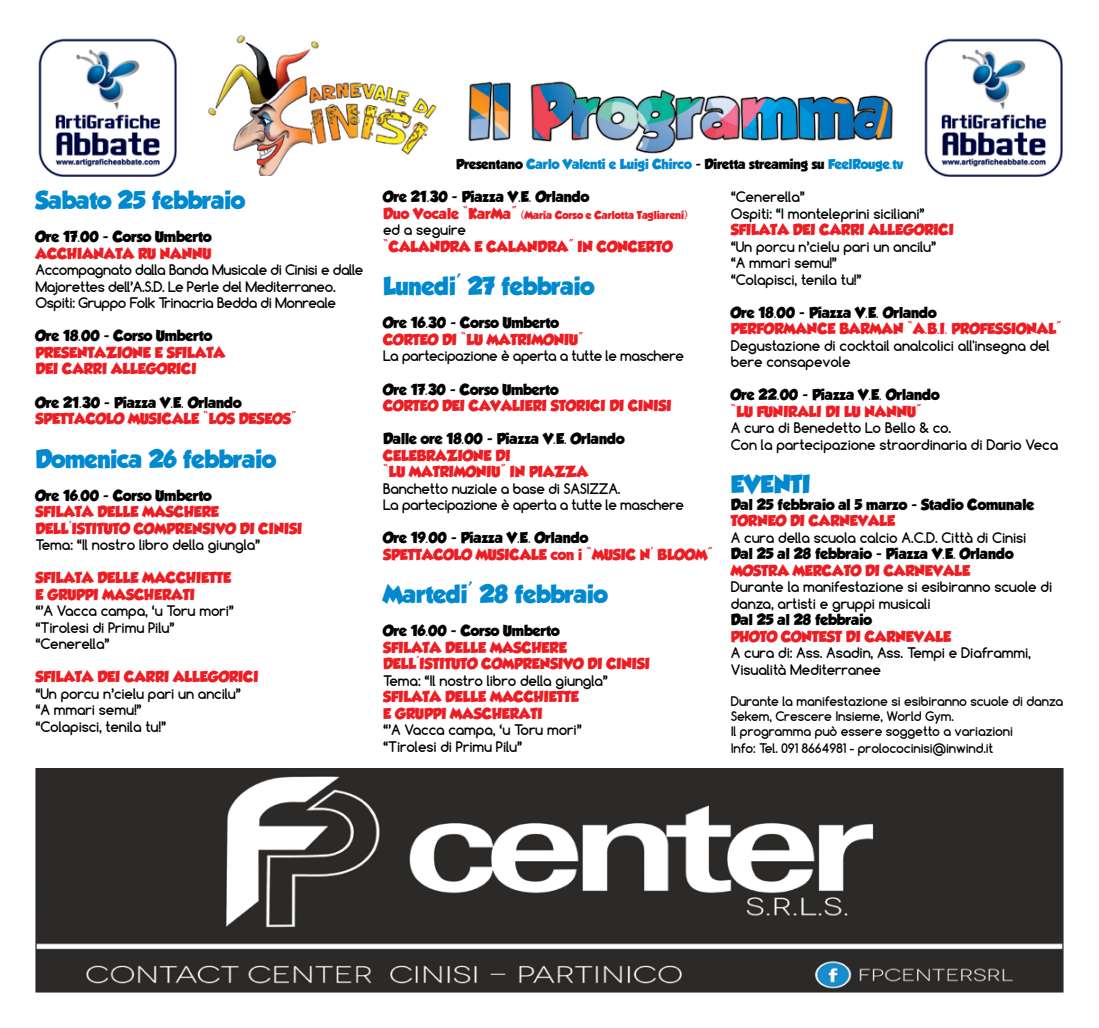
<style>
.page{position:relative;width:1099px;height:1028px;background:#fff}
.page>*{position:absolute;margin:0;border:0;box-sizing:border-box;transform-origin:0 0}
.t1{font:22.5px "GROBOLD";letter-spacing:-.01em;color:#0089cf}
.t2{font:700 13.75px/16.5px "Comfortaa";letter-spacing:-.01em;color:#000}
.t3{font:13.75px/16.5px "GROBOLD";letter-spacing:-.01em;color:#ed1d24}
.t4{font:13.75px "GROBOLD";letter-spacing:-.01em;color:#000}
.t5{font:700 13.75px/16.5px "Comfortaa";letter-spacing:-.03em;color:#000}
.t6{font:700 12.5px/15px "Comfortaa";letter-spacing:-.01em;color:#000}
.t7{font:12.5px "GROBOLD";letter-spacing:-.01em;color:#0089cf}
.t8{font:10px "GROBOLD";letter-spacing:-.01em;color:#ed1d24}
.s1{color:#000}
.s2{font-size:13.75px}
</style>
<div class="page">
<img style="left:38px;top:38px;width:139px;height:139px">
<img style="left:924px;top:38px;width:138px;height:139px">
<img style="left:37px;top:770px;width:1024px;height:220px">
<div style="left:35px;top:768px;width:1028px;height:224px;border:1px solid #2c2a28"></div>
<img style="left:208px;top:35px;width:685px;height:141px">
<h1 class="t1" style="left:35px;top:187px;width:212px">Sabato 25 febbraio</h1>
<p class="t4" style="left:35px;top:229px;width:178px">Ore 17.00 - Corso Umberto</p>
<p class="t3" style="left:35px;top:245px;width:177px">ACCHIANATA RU NANNU</p>
<p class="t5" style="left:35px;top:262px;width:329px">Accompagnato dalla Banda Musicale di Cinisi e dalle<br>Majorettes dell’A.S.D. Le Perle del Mediterraneo.<br>Ospiti: Gruppo Folk Trinacria Bedda di Monreale</p>
<p class="t4" style="left:35px;top:328px;width:179px">Ore 18.00 - Corso Umberto</p>
<p class="t3" style="left:35px;top:344px;width:191px">PRESENTAZIONE E SFILATA<br>DEI CARRI ALLEGORICI</p>
<p class="t4" style="left:35px;top:394px;width:208px">Ore 21.30 - Piazza V.E. Orlando</p>
<p class="t3" style="left:35px;top:410px;width:263px">SPETTACOLO MUSICALE “LOS DESEOS”</p>
<h1 class="t1" style="left:35px;top:445px;width:243px">Domenica 26 febbraio</h1>
<p class="t4" style="left:35px;top:487px;width:178px">Ore 16.00 - Corso Umberto</p>
<p class="t3" style="left:35px;top:503px;width:268px">SFILATA DELLE MASCHE RE<br>DELL'ISTITUTO COMPRENSIVO DI CINISI</p>
<p class="t2" style="left:35px;top:536px;width:226px">Tema: “Il nostro libro della giungla”</p>
<p class="t3" style="left:35px;top:569px;width:197px">SFILATA DELLE MACCHIETTE<br>E GRUPPI MASCHE RATI</p>
<p class="t2" style="left:35px;top:602px;width:200px">“’A Vacca campa, ‘u Toru mori” “Tirolesi di Primu Pilu” “Cenerella”</p>
<p class="t3" style="left:35px;top:668px;width:224px">SFILATA DEI CARRI ALLEGORICI</p>
<p class="t2" style="left:35px;top:685px;width:207px">“Un porcu n’cielu pari un ancilu” “A mmari semu!”<br>“Colapisci, tenila tu!”</p>
<p class="t7" style="left:456px;top:157px;width:448px"><span class="s1">Presentano</span> Carlo Valenti e Luigi Chirco <span class="s1">- Diretta streaming su</span> FeelRouge.tv</p>
<p class="t4" style="left:383px;top:189px;width:208px">Ore 21.30 - Piazza V.E. Orlando</p>
<p class="t8" style="left:383px;top:209px;width:306px"><span class="s2">Duo Vocale “KarMa”</span> (Maria Corso e Carlotta Tagliareni)</p>
<p class="t2" style="left:383px;top:222px;width:84px">ed a seguire</p>
<p class="t3" style="left:383px;top:238px;width:291px">“CALANDRA E CALANDRA” IN CONCERTO</p>
<h1 class="t1" style="left:383px;top:273px;width:213px">Lunedi' 27 febbraio</h1>
<p class="t4" style="left:383px;top:315px;width:178px">Ore 16.30 - Corso Umberto</p>
<p class="t3" style="left:383px;top:331px;width:202px">CORTEO DI “LU MATRIMONIU”</p>
<p class="t5" style="left:383px;top:348px;width:302px">La partecipazione è aperta a tutte le maschere</p>
<p class="t4" style="left:383px;top:381px;width:177px">Ore 17.30 - Corso Umberto</p>
<p class="t3" style="left:383px;top:397px;width:290px">CORTEO DEI CAVALIERI STORICI DI CINISI</p>
<p class="t4" style="left:383px;top:430px;width:243px">Dalle ore 18.00 - Piazza V.E. Orlando</p>
<p class="t3" style="left:383px;top:447px;width:206px">CELEBRAZIONE DI<br>“LU MATRIMONIU” IN PIAZZA</p>
<p class="t5" style="left:383px;top:480px;width:302px">Banchetto nuziale a base di SASIZZA.<br>La partecipazione è aperta a tutte le maschere</p>
<p class="t4" style="left:383px;top:529px;width:207px">Ore 19.00 - Piazza V.E. Orlando</p>
<p class="t3" style="left:383px;top:546px;width:331px">SPETTACOLO MUSICALE con i “MUSIC N' BLOOM”</p>
<h1 class="t1" style="left:383px;top:581px;width:227px">Martedi' 28 febbraio</h1>
<p class="t4" style="left:383px;top:622px;width:178px">Ore 16.00 - Corso Umberto</p>
<p class="t3" style="left:383px;top:639px;width:268px">SFILATA DELLE MASCHE RE<br>DELL'ISTITUTO COMPRENSIVO DI CINISI</p>
<p class="t2" style="left:383px;top:672px;width:226px">Tema: “Il nostro libro della giungla”</p>
<p class="t3" style="left:383px;top:688px;width:197px">SFILATA DELLE MACCHIETTE<br>E GRUPPI MASCHE RATI</p>
<p class="t2" style="left:383px;top:721px;width:200px">“’A Vacca campa, ‘u Toru mori” “Tirolesi di Primu Pilu”</p>
<p class="t2" style="left:730px;top:188px;width:195px">“Cenerella”<br>Ospiti: “I monteleprini siciliani”</p>
<p class="t3" style="left:730px;top:221px;width:224px">SFILATA DEI CARRI ALLEGORICI</p>
<p class="t2" style="left:730px;top:238px;width:207px">“Un porcu n’cielu pari un ancilu” “A mmari semu!”<br>“Colapisci, tenila tu!”</p>
<p class="t4" style="left:730px;top:304px;width:208px">Ore 18.00 - Piazza V.E. Orlando</p>
<p class="t3" style="left:730px;top:320px;width:332px">PERFORMANCE BARMAN “A.B.I. PROFESSIONAL”</p>
<p class="t2" style="left:730px;top:337px;width:320px">Degustazione di cocktail analcolici all'insegna del bere consapevole</p>
<p class="t4" style="left:730px;top:386px;width:211px">Ore 22.00 - Piazza V.E. Orlando</p>
<p class="t3" style="left:730px;top:403px;width:192px">“LU FUNIRALI DI LU NANNU”</p>
<p class="t2" style="left:730px;top:419px;width:329px">A cura di Benedetto Lo Bello &amp; co.<br>Con la partecipazione straordinaria di Dario Veca</p>
<h1 class="t1" style="left:730px;top:471px;width:81px">EVENTI</h1>
<p class="t4" style="left:730px;top:496px;width:305px">Dal 25 febbraio al 5 marzo - Stadio Comunale</p>
<p class="t3" style="left:730px;top:512px;width:165px">TORNEO DI CARNEVALE</p>
<p class="t2" style="left:730px;top:529px;width:297px">A cura della scuola calcio A.C.D. Città di Cinisi</p>
<p class="t4" style="left:730px;top:545px;width:285px">Dal 25 al 28 febbraio - Piazza V.E. Orlando</p>
<p class="t3" style="left:730px;top:562px;width:240px">MOSTRA MERCATO DI CARNEVALE</p>
<p class="t2" style="left:730px;top:578px;width:323px">Durante la manifestazione si esibiranno scuole di danza, artisti e gruppi musicali</p>
<p class="t4" style="left:730px;top:611px;width:143px">Dal 25 al 28 febbraio</p>
<p class="t3" style="left:730px;top:628px;width:221px">PHOTO CONTEST DI CARNEVALE</p>
<p class="t2" style="left:730px;top:644px;width:301px">A cura di: Ass. Asadin, Ass. Tempi e Diaframmi,<br>Visualità Mediterranee</p>
<p class="t6" style="left:730px;top:694px;width:334px">Durante la manifestazione si esibiranno scuole di danza<br>Sekem, Crescere Insieme, World Gym.<br>Il programma può essere soggetto a variazioni</p>
<p class="t6" style="left:730px;top:740px;width:264px">Info: Tel. 091 8664981 - prolococinisi@inwind.it</p>
</div>
